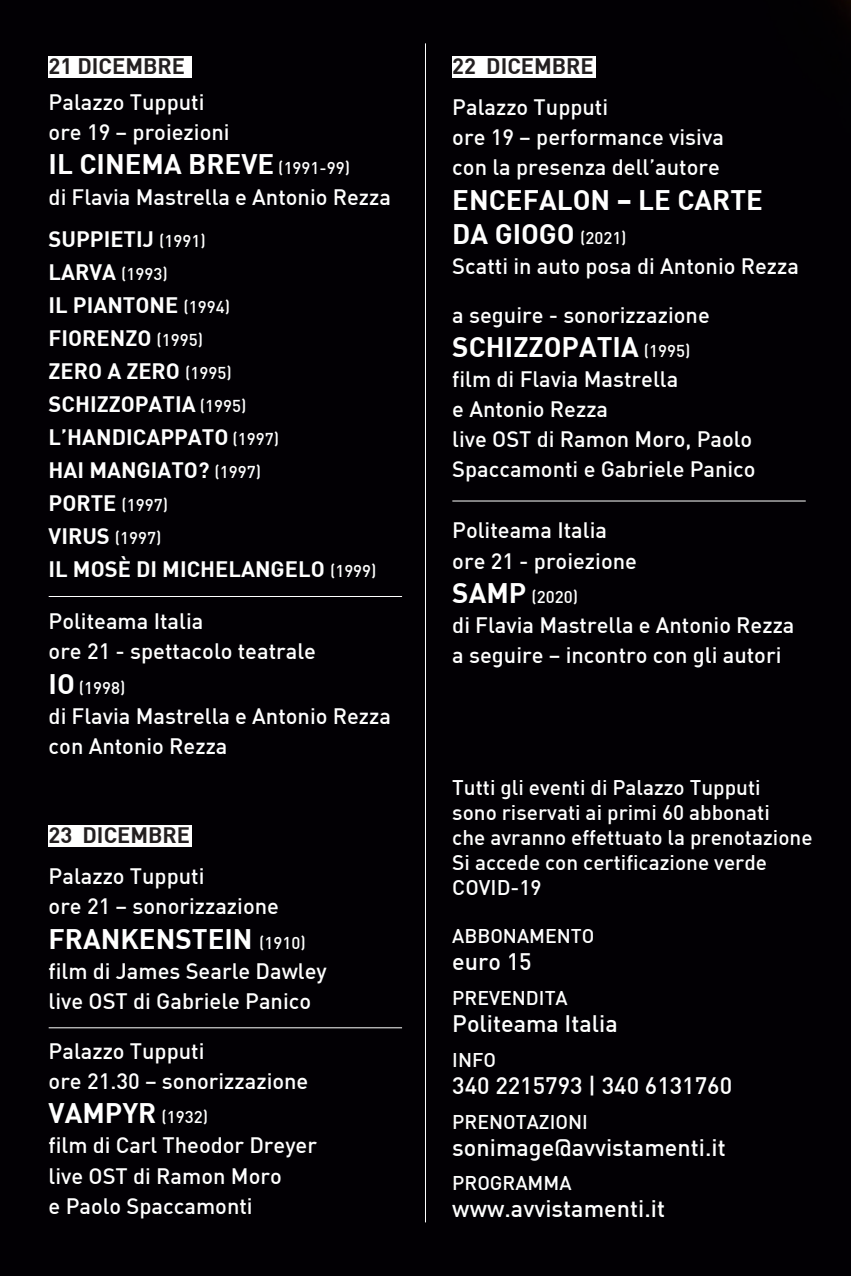
<style>
.page{position:relative;width:851px;height:1276px;background:#fff}
.page>*{position:absolute;margin:0;border:0;box-sizing:border-box;transform-origin:0 0}
.t1{font:700 27.6px/34.5px "DIN";color:#fff}
.t2{font:500 23.4px "DIN";color:#fff}
.t3{font:500 21.9px/30px "DIN";color:#fff}
.t4{font:700 21.9px/33px "DIN";color:#fff}
.t5{font:700 21.9px "DIN";color:#231f20}
.t6{font:500 20.7px/24.9px "DIN";color:#fff}
.t7{font:500 19.5px "DIN";color:#fff}
.t8{font:500 16.8px/33px "DIN";color:#fff}
.s1{font-weight:500;font-size:16.8px}
.s2{font-weight:700}
.s3{font-size:16.8px}
.s4{font-weight:700;font-size:21.9px}
.s5{font-weight:700;font-size:27.6px}
</style>
<div class="page">
<div style="left:0;top:0;width:850px;height:1276px;background:#020004"></div>
<div style="left:452px;top:56px;width:143px;height:22px;background:#fff"></div>
<hr style="left:452px;top:500px;width:353px;height:1px;background:#fff">
<div style="left:49px;top:824px;width:143px;height:22px;background:#fff"></div>
<hr style="left:49px;top:1027px;width:353px;height:1px;background:#fff">
<hr style="left:425px;top:43px;width:1px;height:1179px;background:#fff">
<div style="left:49px;top:56px;width:143px;height:22px;background:#fff"></div>
<hr style="left:49px;top:596px;width:353px;height:1px;background:#fff">
<p class="t5" style="left:49px;top:52px;width:138px">21 DICEMBRE</p>
<p class="t3" style="left:49px;top:86px;width:182px">Palazzo Tupputi ore 19 – proiezioni</p>
<p class="t1" style="left:49px;top:146px;width:303px">IL CINEMA BREVE <span class="s1">(1991-99)</span></p>
<p class="t3" style="left:49px;top:175px;width:344px;line-height:42px">di Flavia Mastrella e Antonio Rezza<br><span class="s2">SUPPIETIJ</span> <span class="s3">(1991)</span></p>
<p class="t8" style="left:49px;top:256px;width:121px"><span class="s4">LARVA</span> (1993)</p>
<p class="t4" style="left:49px;top:287px;width:232px">IL PIANTONE <span class="s1">(1994)<br></span>FIORENZO <span class="s1">(1995)<br></span>ZERO A ZERO <span class="s1">(1995)<br></span>SCHIZZOPATIA <span class="s1">(1995)<br></span>L’HANDICAPPATO <span class="s1">(1997)<br></span>HAI MANGIATO? <span class="s1">(1997)</span></p>
<p class="t8" style="left:49px;top:487px;width:121px"><span class="s4">PORTE</span> (1997)<br><span class="s4">VIRUS</span> (1997)</p>
<p class="t4" style="left:49px;top:551px;width:329px">IL MOSÈ DI MICHELANGELO <span class="s1">(1999)</span></p>
<p class="t3" style="left:49px;top:605px;width:269px">Politeama Italia<br>ore 21 - spettacolo teatrale</p>
<p class="t8" style="left:49px;top:670px;width:78px"><span class="s5">IO</span> (1998)</p>
<p class="t3" style="left:49px;top:700px;width:344px">di Flavia Mastrella e Antonio Rezza con Antonio Rezza</p>
<p class="t5" style="left:49px;top:820px;width:143px">23 DICEMBRE</p>
<p class="t3" style="left:49px;top:860px;width:232px">Palazzo Tupputi<br>ore 21 – sonorizzazione</p>
<p class="t1" style="left:49px;top:920px;width:258px">FRANKENSTEIN <span class="s1">(1910)</span></p>
<p class="t3" style="left:49px;top:955px;width:279px">film di James Searle Dawley live OST di Gabriele Panico</p>
<p class="t3" style="left:49px;top:1035px;width:261px">Palazzo Tupputi<br>ore 21.30 – sonorizzazione</p>
<p class="t1" style="left:49px;top:1095px;width:161px">VAMPYR <span class="s1">(1932)</span></p>
<p class="t3" style="left:49px;top:1129px;width:270px">film di Carl Theodor Dreyer live OST di Ramon Moro<br>e Paolo Spaccamonti</p>
<p class="t5" style="left:452px;top:52px;width:143px">22 DICEMBRE</p>
<p class="t3" style="left:452px;top:92px;width:273px">Palazzo Tupputi<br>ore 19 – performance visiva con la presenza dell’autore</p>
<p class="t1" style="left:452px;top:181px;width:312px">ENCEFALON – LE CARTE<br>DA GIOGO <span class="s1">(2021)</span></p>
<p class="t3" style="left:452px;top:250px;width:348px">Scatti in auto posa di Antonio Rezza</p>
<p class="t3" style="left:452px;top:299px;width:259px">a seguire - sonorizzazione</p>
<p class="t1" style="left:452px;top:329px;width:240px">SCHIZZOPATIA <span class="s1">(1995)</span></p>
<p class="t3" style="left:452px;top:363px;width:305px">film di Flavia Mastrella<br>e Antonio Rezza<br>live OST di Ramon Moro, Paolo<br>Spaccamonti e Gabriele Panico</p>
<p class="t3" style="left:452px;top:515px;width:186px">Politeama Italia ore 21 - proiezione</p>
<p class="t8" style="left:452px;top:580px;width:127px"><span class="s5">SAMP</span> (2020)</p>
<p class="t3" style="left:452px;top:609px;width:344px">di Flavia Mastrella e Antonio Rezza a seguire – incontro con gli autori</p>
<p class="t6" style="left:452px;top:774px;width:362px">Tutti gli eventi di Palazzo Tupputi<br>sono riservati ai primi 60 abbonati<br>che avranno effettuato la prenotazione<br>Si accede con certificazione verde<br>COVID-19</p>
<p class="t7" style="left:452px;top:923px;width:144px">ABBONAMENTO</p>
<p class="t2" style="left:452px;top:946px;width:81px">euro 15</p>
<p class="t7" style="left:452px;top:985px;width:117px">PREVENDITA</p>
<p class="t2" style="left:452px;top:1008px;width:167px">Politeama Italia</p>
<p class="t7" style="left:452px;top:1047px;width:45px">INFO</p>
<p class="t2" style="left:452px;top:1070px;width:281px">340 2215793 | 340 6131760</p>
<p class="t7" style="left:452px;top:1109px;width:137px">PRENOTAZIONI</p>
<p class="t2" style="left:452px;top:1132px;width:275px">sonimage@avvistamenti.it</p>
<p class="t7" style="left:452px;top:1170px;width:121px">PROGRAMMA</p>
<p class="t2" style="left:452px;top:1194px;width:214px">www.avvistamenti.it</p>
</div>
